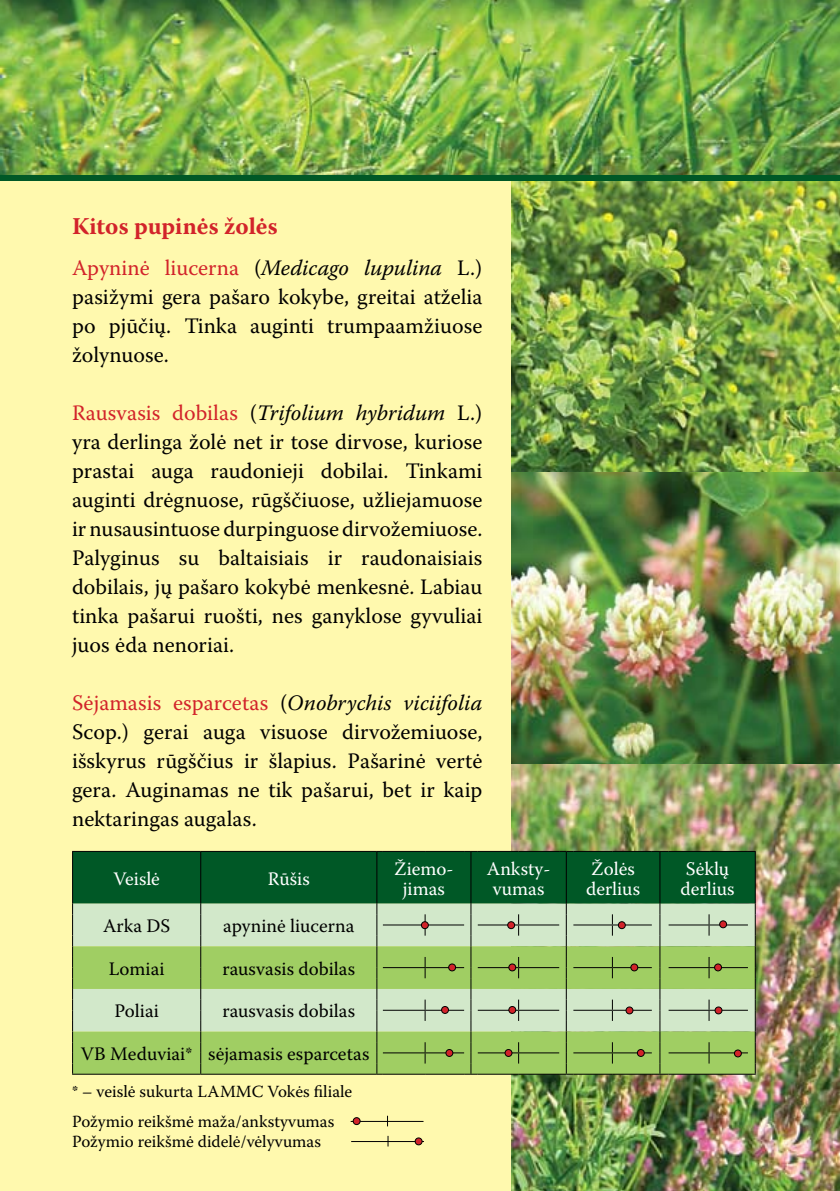
<style>
.page{position:relative;width:840px;height:1191px;background:#fff}
.page>*{position:absolute;margin:0;border:0;box-sizing:border-box;transform-origin:0 0}
.t1{font:700 24px "Warnock Pro";color:#d2232a}
.t2{font:22px/29px "Warnock Pro";color:#000;text-align:justify}
.t3{font:19px "Warnock Pro";color:#000}
.t4{font:19px/20px "Warnock Pro";color:#fff;text-align:center}
.t5{font:17px/30px "Warnock Pro";color:#000}
.s1{color:#d2232a}
.s2{font-style:italic}
</style>
<div class="page">
<img style="left:510px;top:180px;width:329px;height:292px">
<img style="left:510px;top:764px;width:329px;height:427px">
<img style="left:510px;top:472px;width:329px;height:292px">
<div style="left:0;top:70px;width:510px;height:1121px;background:#fff9ae"></div>
<img style="left:0;top:0;width:839px;height:175px">
<div style="left:0;top:175px;width:839px;height:5px;background:#005826"></div>
<svg style="left:72px;top:851px;width:683px;height:223px;background:#89b778"></svg>
<hr style="left:350px;top:1121px;width:73px;height:1px;background:#000">
<div style="left:353px;top:1117px;width:7px;height:7px;background:#d2232a;border-radius:50%"></div>
<div style="left:352px;top:1117px;width:8px;height:8px;border:1px solid #000;border-radius:50%"></div>
<hr style="left:351px;top:1141px;width:73px;height:1px;background:#000">
<div style="left:415px;top:1138px;width:7px;height:6px;background:#d2232a;border-radius:50%"></div>
<div style="left:414px;top:1137px;width:8px;height:8px;border:1px solid #000;border-radius:50%"></div>
<div style="left:421px;top:921px;width:7px;height:7px;background:#d2232a;border-radius:50%"></div>
<div style="left:421px;top:921px;width:7px;height:8px;border:1px solid #000;border-radius:50%"></div>
<div style="left:448px;top:964px;width:7px;height:7px;background:#d2232a;border-radius:50%"></div>
<div style="left:448px;top:963px;width:7px;height:8px;border:1px solid #000;border-radius:50%"></div>
<div style="left:507px;top:921px;width:7px;height:7px;background:#d2232a;border-radius:50%"></div>
<div style="left:507px;top:921px;width:7px;height:8px;border:1px solid #000;border-radius:50%"></div>
<div style="left:508px;top:964px;width:7px;height:7px;background:#d2232a;border-radius:50%"></div>
<div style="left:508px;top:963px;width:8px;height:8px;border:1px solid #000;border-radius:50%"></div>
<div style="left:618px;top:921px;width:7px;height:7px;background:#d2232a;border-radius:50%"></div>
<div style="left:617px;top:921px;width:8px;height:8px;border:1px solid #000;border-radius:50%"></div>
<div style="left:630px;top:964px;width:7px;height:7px;background:#d2232a;border-radius:50%"></div>
<div style="left:630px;top:963px;width:7px;height:8px;border:1px solid #000;border-radius:50%"></div>
<svg style="left:719px;top:921px;width:7px;height:6px"></svg>
<div style="left:718px;top:920px;width:8px;height:8px;border:1px solid #000;border-radius:50%"></div>
<svg style="left:714px;top:964px;width:7px;height:7px"></svg>
<div style="left:713px;top:963px;width:8px;height:8px;border:1px solid #000;border-radius:50%"></div>
<div style="left:441px;top:1006px;width:7px;height:7px;background:#d2232a;border-radius:50%"></div>
<div style="left:441px;top:1006px;width:7px;height:7px;border:1px solid #000;border-radius:50%"></div>
<div style="left:508px;top:1006px;width:7px;height:7px;background:#d2232a;border-radius:50%"></div>
<div style="left:508px;top:1006px;width:8px;height:7px;border:1px solid #000;border-radius:50%"></div>
<div style="left:625px;top:1007px;width:7px;height:7px;background:#d2232a;border-radius:50%"></div>
<div style="left:625px;top:1006px;width:8px;height:8px;border:1px solid #000;border-radius:50%"></div>
<div style="left:714px;top:1007px;width:7px;height:7px;background:#d2232a;border-radius:50%"></div>
<div style="left:714px;top:1006px;width:8px;height:8px;border:1px solid #000;border-radius:50%"></div>
<div style="left:445px;top:1049px;width:7px;height:7px;background:#d2232a;border-radius:50%"></div>
<div style="left:445px;top:1049px;width:8px;height:7px;border:1px solid #000;border-radius:50%"></div>
<div style="left:504px;top:1049px;width:7px;height:7px;background:#d2232a;border-radius:50%"></div>
<div style="left:504px;top:1049px;width:8px;height:7px;border:1px solid #000;border-radius:50%"></div>
<div style="left:637px;top:1049px;width:7px;height:7px;background:#d2232a;border-radius:50%"></div>
<div style="left:636px;top:1049px;width:8px;height:7px;border:1px solid #000;border-radius:50%"></div>
<svg style="left:734px;top:1050px;width:7px;height:7px"></svg>
<div style="left:733px;top:1049px;width:8px;height:8px;border:1px solid #000;border-radius:50%"></div>
<p class="t1" style="left:72px;top:212px;width:207px">Kitos pupinės žolės</p>
<p class="t2" style="left:72px;top:253px;width:411px"><span class="s1">Apyninė liucerna</span> (<span class="s2">Medicago lupulina</span> L.) pasižymi gera pašaro kokybe, greitai atželia po pjūčių. Tinka auginti trumpaamžiuose žolynuose.</p>
<p class="t2" style="left:72px;top:398px;width:411px"><span class="s1">Rausvasis dobilas</span> (<span class="s2">Trifolium hybridum</span> L.) yra derlinga žolė net ir tose dirvose, kuriose prastai auga raudonieji dobilai. Tinkami auginti drėgnuose, rūgščiuose, užliejamuose ir nusausintuose durpinguose dirvožemiuose.<br>Palyginus su baltaisiais ir raudonaisiais dobilais, jų pašaro kokybė menkesnė. Labiau tinka pašarui ruošti, nes ganyklose gyvuliai juos ėda nenoriai.</p>
<p class="t2" style="left:72px;top:688px;width:411px"><span class="s1">Sėjamasis esparcetas</span> (<span class="s2">Onobrychis viciifolia </span>Scop.) gerai auga visuose dirvožemiuose, išskyrus rūgščius ir šlapius. Pašarinė vertė gera. Auginamas ne tik pašarui, bet ir kaip nektaringas augalas.</p>
<p class="t4" style="left:113px;top:868px;width:48px">Veislė</p>
<p class="t4" style="left:268px;top:868px;width:43px">Rūšis</p>
<p class="t4" style="left:394px;top:858px;width:61px">Žiemo&shy;jimas</p>
<p class="t4" style="left:486px;top:858px;width:65px">Anksty&shy;vumas</p>
<p class="t4" style="left:585px;top:858px;width:55px;text-align:left">Žolės derlius</p>
<p class="t4" style="left:680px;top:858px;width:55px;text-align:left">Sėklų derlius</p>
<p class="t3" style="left:103px;top:914px;width:69px">Arka DS</p>
<p class="t3" style="left:223px;top:914px;width:133px">apyninė liucerna</p>
<p class="t3" style="left:109px;top:957px;width:57px">Lomiai</p>
<p class="t3" style="left:222px;top:957px;width:134px">rausvasis dobilas</p>
<p class="t3" style="left:114px;top:999px;width:46px">Poliai</p>
<p class="t3" style="left:222px;top:999px;width:134px">rausvasis dobilas</p>
<p class="t3" style="left:81px;top:1042px;width:290px">VB Meduviai* sėjamasis esparcetas</p>
<p class="t5" style="left:72px;top:1075px;width:281px">* – veislė sukurta LAMMC Vokės filiale<br>Požymio reikšmė maža/ankstyvumas</p>
<p class="t5" style="left:72px;top:1125px;width:250px">Požymio reikšmė didelė/vėlyvumas</p>
</div>
